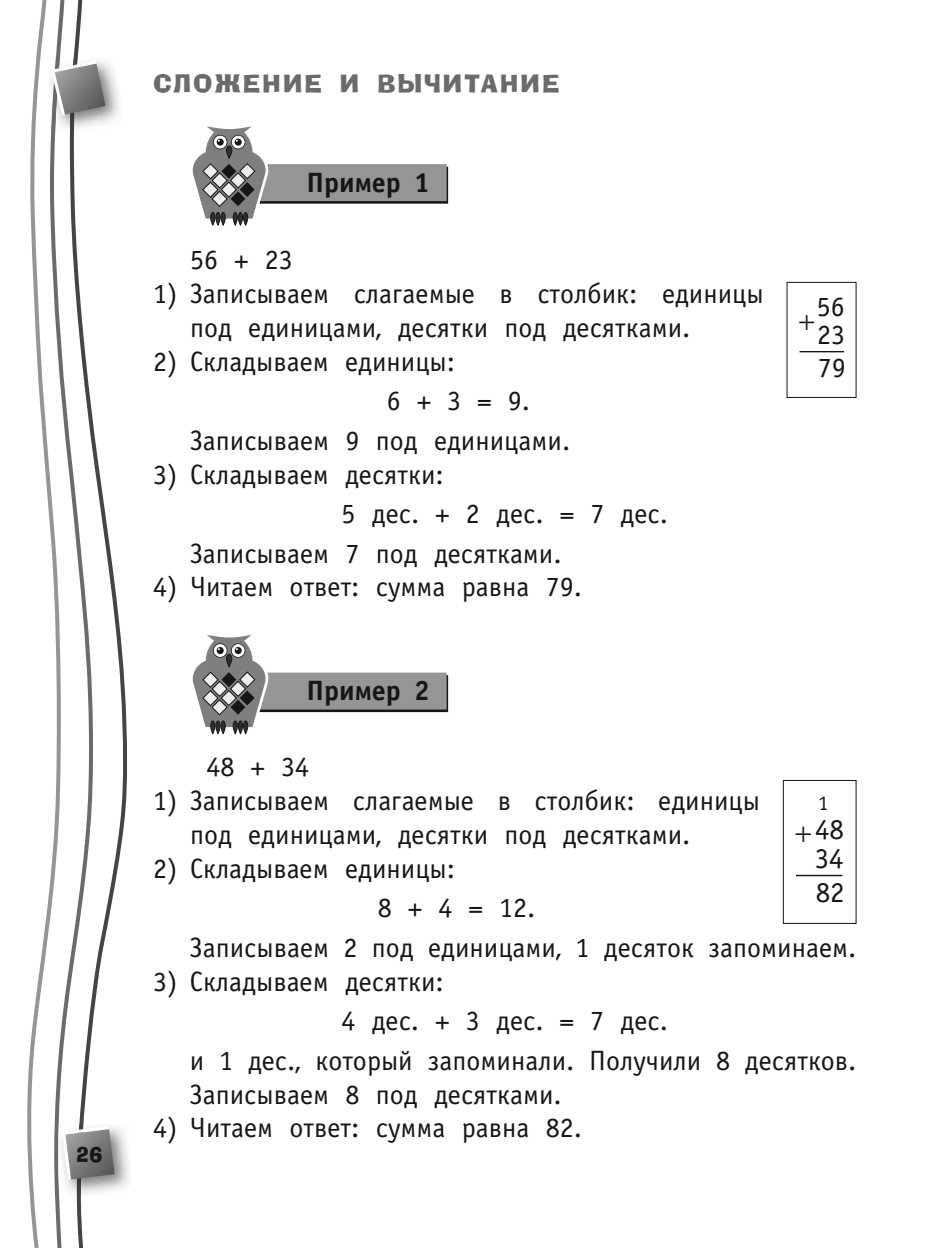
<style>
.page{position:relative;width:936px;height:1248px;background:#fff}
.page>*{position:absolute;margin:0;border:0;box-sizing:border-box;transform-origin:0 0}
.t1{font:28.8px/28.8px "Officina Sans C";color:#161616}
.t2{font:28px/33.8px "Officina Sans C";color:#161616}
.t3{font:700 28px "Officina Sans C";color:#161616}
.t4{font:24px "Ad Lib BT";letter-spacing:.09em;color:#6b6b6b}
.t5{font:20.6px "Officina Sans C";color:#161616}
.t6{font:20px "Ad Lib BT";color:#161616}
</style>
<div class="page">
<svg style="left:93px;top:423px;width:34px;height:597px"></svg>
<svg style="left:61px;top:0;width:32px;height:1247px"></svg>
<svg style="left:27px;top:0;width:34px;height:1247px"></svg>
<img style="left:48px;top:58px;width:72px;height:74px">
<img style="left:70px;top:119px;width:8px;height:13px">
<img style="left:51px;top:119px;width:9px;height:13px">
<svg style="left:49px;top:58px;width:56px;height:61px"></svg>
<img style="left:58px;top:1123px;width:71px;height:73px">
<img style="left:77px;top:1123px;width:6px;height:73px">
<svg style="left:60px;top:1124px;width:55px;height:58px"></svg>
<svg style="left:192px;top:126px;width:256px;height:100px"></svg>
<svg style="left:192px;top:634px;width:256px;height:101px"></svg>
<hr style="left:799px;top:351px;width:45px;height:1px;background:#161616">
<div style="left:786px;top:282px;width:70px;height:116px;border:1px solid #161616"></div>
<hr style="left:795px;top:874px;width:47px;height:2px;background:#161616">
<div style="left:782px;top:780px;width:74px;height:143px;border:1px solid #161616"></div>
<p class="t6" style="left:76px;top:1146px;width:29px">26</p>
<p class="t4" style="left:153px;top:74px;width:407px">СЛОЖЕНИЕ И ВЫЧИТАНИЕ</p>
<p class="t3" style="left:306px;top:172px;width:125px">Пример 1</p>
<p class="t2" style="left:190px;top:243px;width:104px">56 + 23</p>
<p class="t2" style="left:190px;top:276px;width:575px;text-indent:-37px">1) Записываем слагаемые в столбик: единицы под единицами, десятки под десятками.</p>
<p class="t2" style="left:153px;top:344px;width:303px">2) Складываем единицы:</p>
<p class="t2" style="left:386px;top:383px;width:145px">6 + 3 = 9.</p>
<p class="t2" style="left:190px;top:423px;width:382px">Записываем 9 под единицами.</p>
<p class="t2" style="left:153px;top:457px;width:292px">3) Складываем десятки:</p>
<p class="t2" style="left:341px;top:496px;width:328px">5 дес. + 2 дес. = 7 дес.</p>
<p class="t2" style="left:190px;top:536px;width:373px">Записываем 7 под десятками.</p>
<p class="t2" style="left:153px;top:569px;width:430px">4) Читаем ответ: сумма равна 79.</p>
<p class="t3" style="left:306px;top:681px;width:125px">Пример 2</p>
<p class="t2" style="left:816px;top:292px;width:30px;line-height:28px">56<br>23</p>
<p class="t2" style="left:817px;top:350px;width:29px">79</p>
<p class="t2" style="left:206px;top:749px;width:104px">48 + 34</p>
<p class="t2" style="left:190px;top:783px;width:571px;text-indent:-37px">1) Записываем слагаемые в столбик: единицы под единицами, десятки под десятками.</p>
<p class="t2" style="left:153px;top:851px;width:303px">2) Складываем единицы:</p>
<p class="t2" style="left:378px;top:890px;width:159px">8 + 4 = 12.</p>
<p class="t2" style="left:190px;top:930px;width:668px">Записываем 2 под единицами, 1 десяток запоминаем.</p>
<p class="t2" style="left:153px;top:964px;width:292px">3) Складываем десятки:</p>
<p class="t2" style="left:341px;top:1003px;width:328px">4 дес. + 3 дес. = 7 дес.</p>
<p class="t2" style="left:190px;top:1042px;width:668px">и 1 дес., который запоминали. Получили 8 де сятков.</p>
<p class="t2" style="left:190px;top:1076px;width:373px">Записываем 8 под десятками.</p>
<p class="t2" style="left:153px;top:1110px;width:430px">4) Читаем ответ: сумма равна 82.</p>
<p class="t5" style="left:818px;top:790px;width:12px">1</p>
<p class="t1" style="left:814px;top:814px;width:31px">48<br>34</p>
<p class="t1" style="left:815px;top:877px;width:30px">82</p>
</div>
